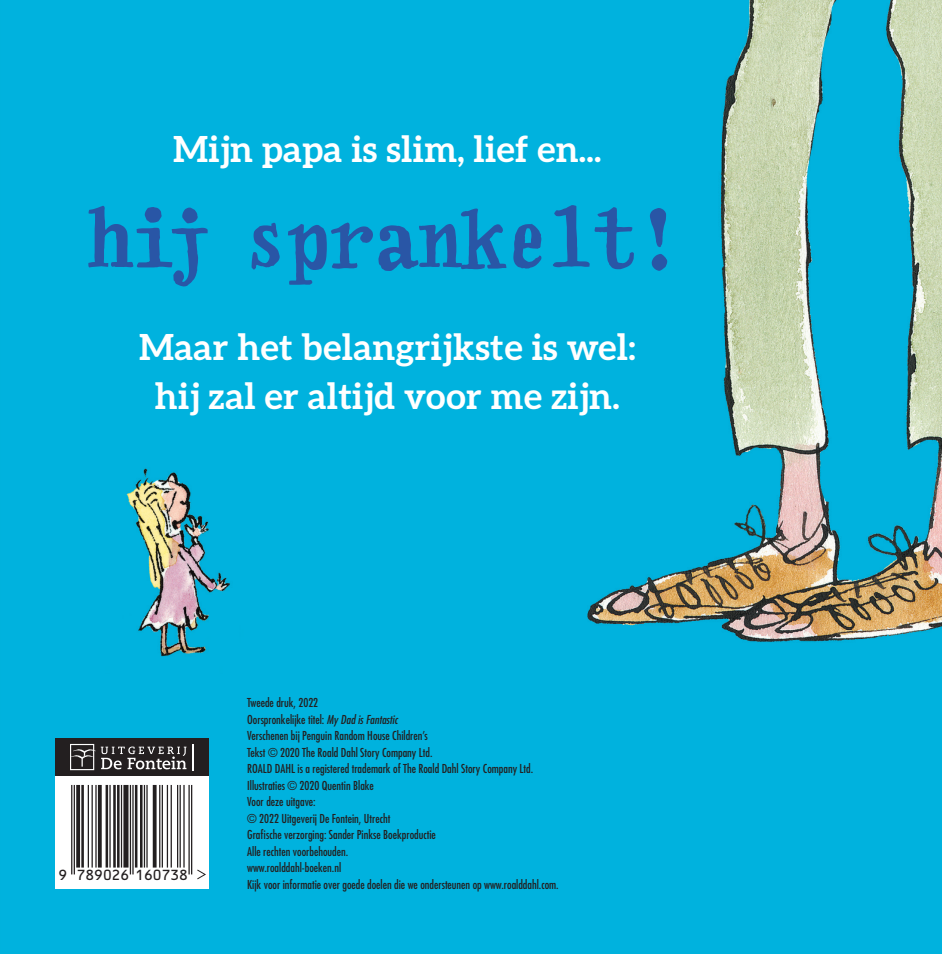
<style>
.page{position:relative;width:942px;height:954px;background:#fff}
.page>*{position:absolute;margin:0;border:0;box-sizing:border-box;transform-origin:0 0}
.t1{font:700 78px "Handwriter OT";letter-spacing:-.04em;color:#2956a6}
.t2{font:700 36px/48px "Aleo";letter-spacing:.01em;color:#fff;text-align:center}
.t3{font:13.95px "OCRB Std";letter-spacing:-.1em;color:#231f20}
.t4{font:condensed 12px/16.5px "Futura Std";color:#231f20}
.s1{font-style:italic}
</style>
<div class="page">
<img style="left:1px;top:0;width:941px;height:950px">
<div style="left:55px;top:738px;width:153px;height:38px;background:#231f20"></div>
<svg style="left:193px;top:744px;width:1px;height:26px"></svg>
<svg style="left:70px;top:744px;width:116px;height:26px"></svg>
<svg style="left:55px;top:776px;width:153px;height:113px"></svg>
<hr style="left:74px;top:785px;width:1px;height:89px;background:#231f20">
<hr style="left:71px;top:785px;width:1px;height:89px;background:#231f20">
<svg style="left:76px;top:785px;width:4px;height:82px"></svg>
<hr style="left:81px;top:785px;width:3px;height:82px;background:#231f20">
<hr style="left:95px;top:785px;width:2px;height:82px;background:#231f20">
<hr style="left:92px;top:785px;width:1px;height:82px;background:#231f20">
<hr style="left:88px;top:785px;width:1px;height:82px;background:#231f20">
<svg style="left:98px;top:785px;width:4px;height:82px"></svg>
<hr style="left:106px;top:785px;width:2px;height:82px;background:#231f20">
<hr style="left:109px;top:785px;width:2px;height:82px;background:#231f20">
<hr style="left:117px;top:785px;width:3px;height:82px;background:#231f20">
<hr style="left:113px;top:785px;width:3px;height:82px;background:#231f20">
<hr style="left:121px;top:785px;width:1px;height:82px;background:#231f20">
<div style="left:123px;top:785px;width:5px;height:82px;background:#231f20"></div>
<hr style="left:132px;top:785px;width:2px;height:89px;background:#231f20">
<hr style="left:130px;top:785px;width:1px;height:89px;background:#231f20">
<hr style="left:140px;top:785px;width:3px;height:82px;background:#231f20">
<hr style="left:135px;top:785px;width:2px;height:82px;background:#231f20">
<hr style="left:146px;top:785px;width:2px;height:82px;background:#231f20">
<hr style="left:144px;top:785px;width:1px;height:82px;background:#231f20">
<svg style="left:153px;top:785px;width:4px;height:82px"></svg>
<hr style="left:191px;top:785px;width:1px;height:89px;background:#231f20">
<hr style="left:188px;top:785px;width:2px;height:89px;background:#231f20">
<hr style="left:183px;top:785px;width:2px;height:82px;background:#231f20">
<hr style="left:179px;top:785px;width:2px;height:82px;background:#231f20">
<hr style="left:177px;top:785px;width:1px;height:82px;background:#231f20">
<hr style="left:171px;top:785px;width:1px;height:82px;background:#231f20">
<hr style="left:167px;top:785px;width:1px;height:82px;background:#231f20">
<hr style="left:162px;top:785px;width:1px;height:82px;background:#231f20">
<hr style="left:159px;top:785px;width:1px;height:82px;background:#231f20">
<svg style="left:196px;top:868px;width:10px;height:12px"></svg>
<svg style="left:0;top:0;width:2px;height:8px"></svg>
<h2 class="t2" style="left:173px;top:124px;width:430px">Mijn papa is slim, lief en...</h2>
<h1 class="t1" style="left:87px;top:194px;width:596px">hij sprankelt!</h1>
<h2 class="t2" style="left:139px;top:323px;width:498px">Maar het belangrijkste is wel: hij zal er altijd voor me zijn.</h2>
<p class="t3" style="left:58px;top:867px;width:132px">9 789026 160738</p>
<p class="t4" style="left:247px;top:694px;width:313px">Tweede druk, 2022<br>Oorspronkelijke titel: <span class="s1">My Dad is Fantastic<br></span>Verschenen bij Penguin Random House Children’s<br>Tekst © 2020 The Roald Dahl Story Company Ltd.<br>ROALD DAHL is a registered trademark of The Roald Dahl Story Company Ltd.<br>Illustraties © 2020 Quentin Blake<br>Voor deze uitgave:<br>© 2022 Uitgeverij De Fontein, Utrecht<br>Grafische verzorging: Sander Pinkse Boekproductie<br>Alle rechten voorbehouden.<br>www.roalddahl-boeken.nl<br>Kijk voor informatie over goede doelen die we ondersteunen op www.roalddahl.com.</p>
</div>
